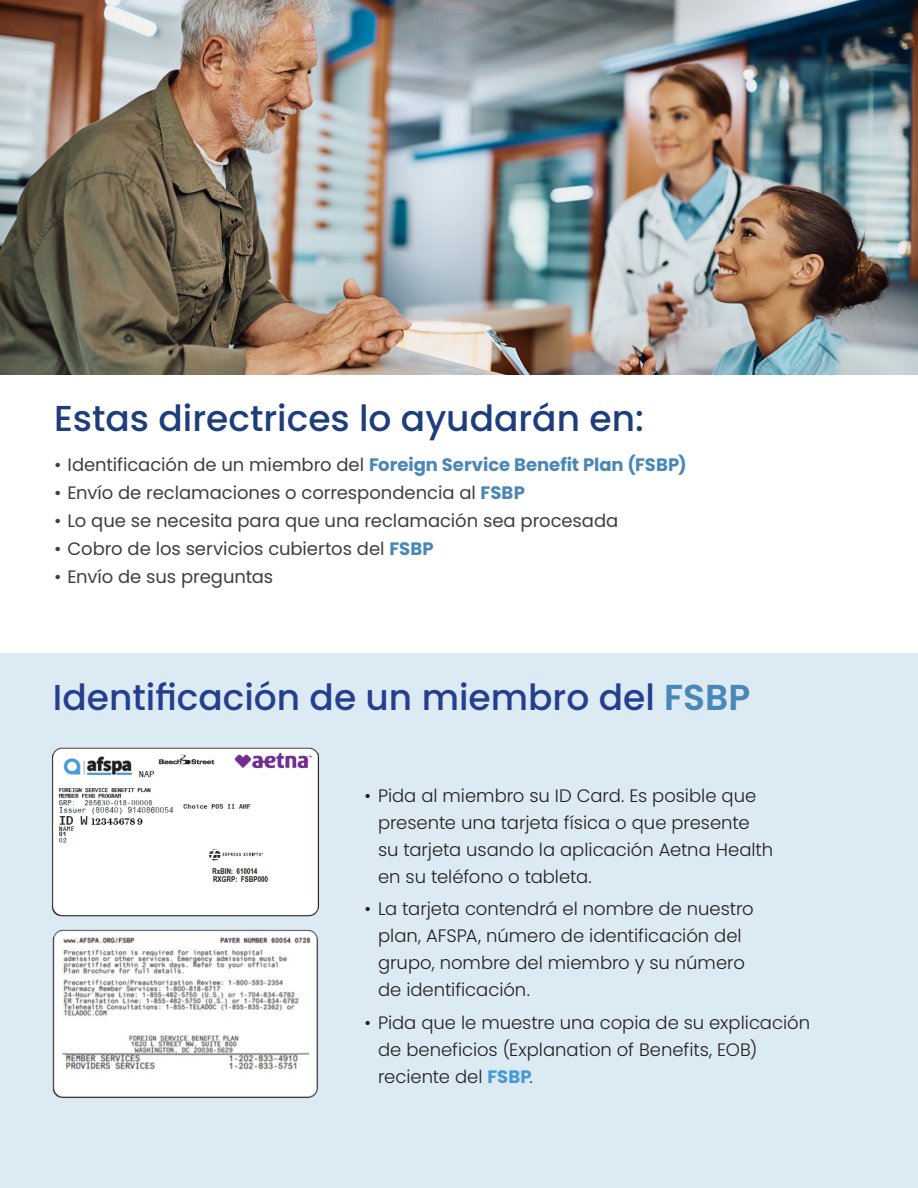
<style>
.page{position:relative;width:918px;height:1188px;background:#fff}
.page>*{position:absolute;margin:0;border:0;box-sizing:border-box;transform-origin:0 0}
.Paragraph_Headline{font:500 36px "Poppins";color:#253f8e}
.Paragraph_Headline-2{font:500 36px "Poppins";color:#1e3d7b}
.Bullet_List{font:300 18px/27px "Poppins";color:#231f20}
.Bullet_List-2{font:18px "Poppins";letter-spacing:-.005em;color:#403f41}
.Bullet_List-3{font:700 18px "Poppins";color:#4987b8}
.s1{font-weight:400;color:#403f41}
.s2{font-weight:700;color:#4987b8}
.s3{font-weight:600;color:#4887b8}
.s4{font-weight:700;color:#469ad4}
</style>
<div class="page">
<div style="left:0;top:653px;width:918px;height:535px;background:#dceaf4"></div>
<img style="left:0;top:0;width:918px;height:375px">
<img style="left:51px;top:747px;width:268px;height:352px">
<p class="Paragraph_Headline-2" style="left:54px;top:397px;width:591px">Estas directrices lo ayudarán en:</p>
<p class="Bullet_List-3" style="left:54px;top:454px;width:634px"><span class="s1">• Identificación de un miembro del</span> Foreign Service Benefit Plan (FSBP)</p>
<p class="Bullet_List-2" style="left:54px;top:482px;width:472px">• Envío de reclamaciones o correspondencia al <span class="s2">FSBP</span></p>
<p class="Bullet_List-2" style="left:54px;top:510px;width:566px">• Lo que se necesita para que una reclamación sea procesada</p>
<p class="Bullet_List-2" style="left:54px;top:538px;width:381px">• Cobro de los servicios cubiertos del <span class="s2">FSBP</span></p>
<p class="Bullet_List-2" style="left:54px;top:566px;width:221px">• Envío de sus preguntas</p>
<p class="Paragraph_Headline" style="left:53px;top:677px;width:699px">Identificación de un miembro del <span class="s3">FSBP</span></p>
<p class="Bullet_List" style="left:378px;top:782px;width:397px;text-indent:-14px">• Pida al miembro su ID Card. Es posible que presente una tarjeta física o que presente su tarjeta usando la aplicación Aetna Health en su teléfono o tableta.</p>
<p class="Bullet_List" style="left:378px;top:896px;width:377px;text-indent:-14px">• La tarjeta contendrá el nombre de nuestro plan, AFSPA, número de identificación del grupo, nombre del miembro y su número de identificación.</p>
<p class="Bullet_List" style="left:378px;top:1009px;width:434px;text-indent:-14px">• Pida que le muestre una copia de su explicación de beneficios (Explanation of Benefits, EOB) reciente del <span class="s4">FSBP</span>.</p>
</div>
